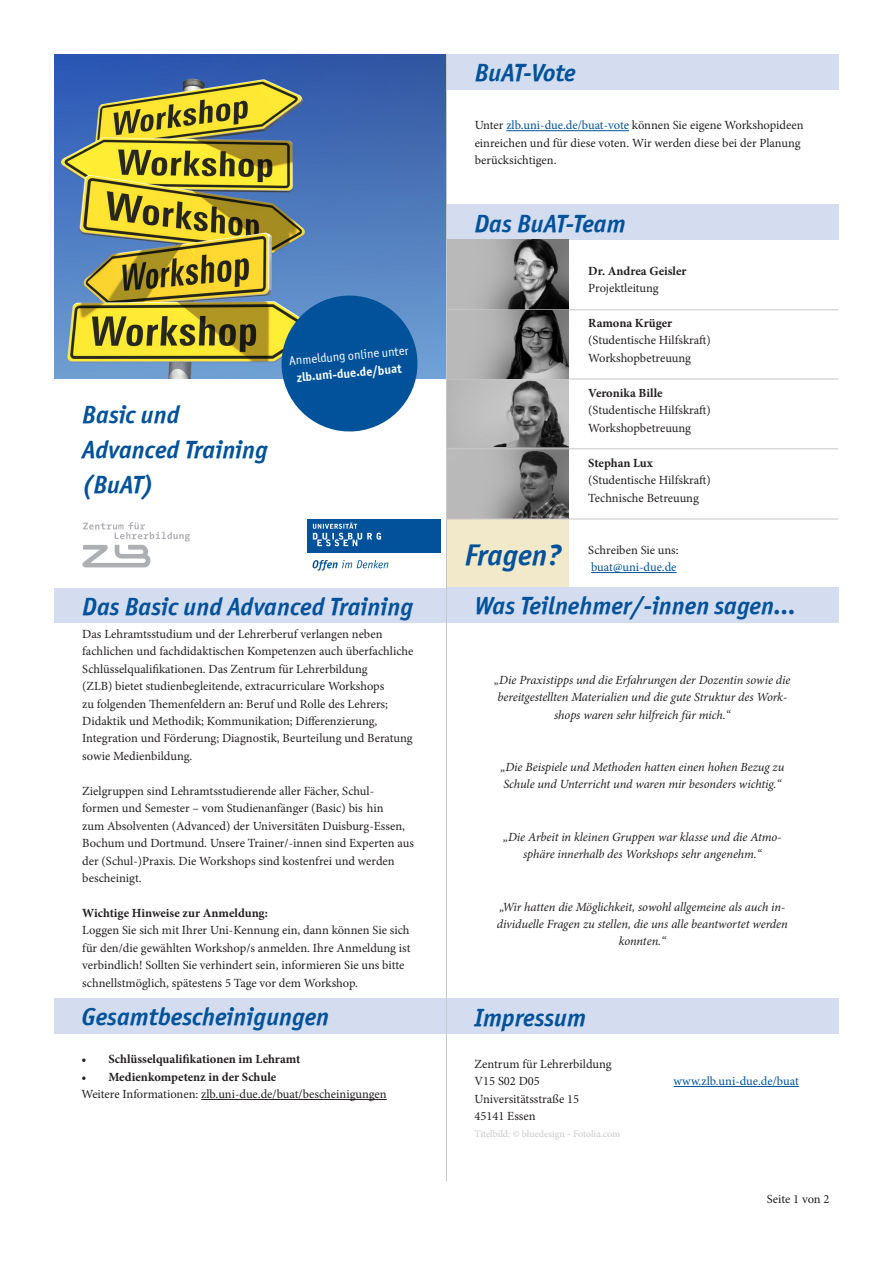
<style>
.page{position:relative;width:893px;height:1263px;background:#fff}
.page>*{position:absolute;margin:0;border:0;box-sizing:border-box;transform-origin:0 0}
.t1{font:italic 29.85px "Officina Sans ITCTT Bold";letter-spacing:-.01em;color:#01529a}
.t2{font:italic 24.9px "Officina Sans ITCTT Bold";color:#01529a}
.t3{font:12.45px/17.4px "Minion Pro";color:#231f20}
.t4{font:italic 12.45px/17.4px "Minion Pro";letter-spacing:-.005em;color:#231f20;text-align:center}
.t5{font:700 12.45px "Minion Pro";color:#231f20}
.t6{font:12.45px "Minion Pro";color:#01529a}
.t7{font:12.45px "Officina Sans ITCTT Book";color:#fff}
.t8{font:12.45px "Officina Sans ITCTT Bold";color:#fff}
.t9{font:9.9px "Minion Pro";letter-spacing:-.005em;color:#c7c8ca}
.s1{color:#01529a}
</style>
<div class="page">
<img style="left:54px;top:54px;width:392px;height:325px">
<div style="left:54px;top:588px;width:392px;height:35px;background:#d4ddef"></div>
<div style="left:446px;top:54px;width:393px;height:35px;background:#d4ddef"></div>
<svg style="left:279px;top:293px;width:141px;height:139px;background:#3071a9"></svg>
<svg style="left:313px;top:560px;width:75px;height:10px"></svg>
<div style="left:308px;top:519px;width:133px;height:33px;background:#01529a"></div>
<svg style="left:313px;top:523px;width:68px;height:23px"></svg>
<svg style="left:82px;top:522px;width:108px;height:45px"></svg>
<hr style="left:506px;top:130px;width:123px;height:1px;background:#01529a">
<img style="left:447px;top:240px;width:122px;height:278px">
<div style="left:446px;top:205px;width:392px;height:35px;background:#d4ddef"></div>
<hr style="left:591px;top:572px;width:86px;height:1px;background:#01529a">
<div style="left:446px;top:518px;width:123px;height:69px;background:#f2e8ca"></div>
<div style="left:446px;top:588px;width:392px;height:35px;background:#d4ddef"></div>
<hr style="left:446px;top:519px;width:392px;height:1px;background:#c7c8ca">
<hr style="left:446px;top:448px;width:392px;height:1px;background:#c7c8ca">
<hr style="left:446px;top:379px;width:392px;height:1px;background:#c7c8ca">
<hr style="left:446px;top:309px;width:392px;height:1px;background:#c7c8ca">
<div style="left:446px;top:998px;width:392px;height:35px;background:#d4ddef"></div>
<hr style="left:674px;top:1086px;width:125px;height:1px;background:#01529a">
<div style="left:54px;top:998px;width:392px;height:35px;background:#d4ddef"></div>
<hr style="left:201px;top:1099px;width:186px;height:1px;background:#231f20">
<hr style="left:446px;top:54px;width:1px;height:1127px;background:#c7c8ca">
<p class="t2" style="left:82px;top:400px;width:99px">Basic und</p>
<p class="t2" style="left:82px;top:435px;width:187px">Advanced Training</p>
<p class="t2" style="left:82px;top:470px;width:73px">(BuAT)</p>
<p class="t7" style="left:289px;top:353px;width:121px;rotate:-5deg">Anmeldung online unter</p>
<p class="t8" style="left:296px;top:370px;width:107px;rotate:-5deg">zlb.uni-due.de/buat</p>
<p class="t2" style="left:82px;top:591px;width:332px">Das Basic und Advanced Training</p>
<p class="t3" style="left:82px;top:625px;width:333px">Das Lehramtsstudium und der Lehrerberuf verlangen neben fachlichen und fachdidaktischen Kompetenzen auch überfachliche Schlüsselqualifikationen. Das Zentrum für Lehrerbildung<br>(ZLB) bietet studienbegleitende, extracurriculare Workshops<br>zu folgenden Themenfeldern an: Beruf und Rolle des Lehrers; Didaktik und Methodik; Kommunikation; Differenzierung, Integration und Förderung; Diagnostik, Beurteilung und Beratung sowie Medienbildung.</p>
<p class="t3" style="left:82px;top:782px;width:333px">Zielgruppen sind Lehramtsstudierende aller Fächer, Schul&shy;formen und Semester – vom Studienanfänger (Basic) bis hin<br>zum Absolventen (Advanced) der Universitäten Duisburg-Essen, Bochum und Dortmund. Unsere Trainer/-innen sind Experten aus der (Schul-)Praxis. Die Workshops sind kostenfrei und werden bescheinigt.</p>
<p class="t5" style="left:82px;top:904px;width:187px">Wichtige Hinweise zur Anmeldung:</p>
<p class="t3" style="left:82px;top:922px;width:330px">Loggen Sie sich mit Ihrer Uni-Kennung ein, dann können Sie sich für den/die gewählten Workshop/s anmelden. Ihre Anmeldung ist verbindlich! Sollten Sie verhindert sein, informieren Sie uns bitte schnellstmöglich, spätestens 5 Tage vor dem Workshop.</p>
<p class="t2" style="left:81px;top:1002px;width:249px">Gesamtbescheinigungen</p>
<p class="t5" style="left:81px;top:1050px;width:220px">• Schlüsselqualifikationen im Lehramt</p>
<p class="t5" style="left:81px;top:1068px;width:196px">• Medienkompetenz in der Schule</p>
<p class="t3" style="left:81px;top:1085px;width:307px">Weitere Informationen: zlb.uni-due.de/buat/bescheinigungen</p>
<p class="t2" style="left:475px;top:58px;width:103px">BuAT-Vote</p>
<p class="t3" style="left:475px;top:117px;width:330px">Unter <span class="s1">zlb.uni-due.de/buat-vote</span> können Sie eigene Workshopideen einreichen und für diese voten. Wir werden diese bei der Planung berücksichtigen.</p>
<p class="t2" style="left:474px;top:208px;width:153px">Das BuAT-Team</p>
<p class="t5" style="left:588px;top:262px;width:100px">Dr. Andrea Geisler</p>
<p class="t3" style="left:588px;top:279px;width:72px">Projektleitung</p>
<p class="t5" style="left:588px;top:314px;width:86px">Ramona Krüger</p>
<p class="t3" style="left:588px;top:332px;width:124px">(Studentische Hilfskraft)</p>
<p class="t3" style="left:588px;top:349px;width:104px">Workshopbetreuung</p>
<p class="t5" style="left:588px;top:384px;width:76px">Veronika Bille</p>
<p class="t3" style="left:588px;top:402px;width:124px">(Studentische Hilfskraft)</p>
<p class="t3" style="left:588px;top:419px;width:104px">Workshopbetreuung</p>
<p class="t5" style="left:588px;top:454px;width:66px">Stephan Lux</p>
<p class="t3" style="left:588px;top:471px;width:124px">(Studentische Hilfskraft)</p>
<p class="t3" style="left:588px;top:489px;width:112px">Technische Betreuung</p>
<p class="t1" style="left:465px;top:536px;width:98px">Fragen?</p>
<p class="t3" style="left:588px;top:541px;width:92px">Schreiben Sie uns:</p>
<p class="t6" style="left:591px;top:559px;width:87px">buat@uni-due.de</p>
<p class="t2" style="left:475px;top:591px;width:323px">Was Teilnehmer/-innen sagen...</p>
<p class="t4" style="left:494px;top:671px;width:298px">„Die Praxistipps und die Erfahrungen der Dozentin sowie die bereitgestellten Materialien und die gute Struktur des Work&shy;shops waren sehr hilfreich für mich.“</p>
<p class="t4" style="left:500px;top:758px;width:286px;text-align:left">„Die Beispiele und Methoden hatten einen hohen Bezug zu<br>Schule und Unterricht und waren mir besonders wichtig.“</p>
<p class="t4" style="left:503px;top:828px;width:280px">„Die Arbeit in kleinen Gruppen war klasse und die Atmo&shy;sphäre innerhalb des Workshops sehr angenehm.“</p>
<p class="t4" style="left:497px;top:898px;width:293px">„Wir hatten die Möglichkeit, sowohl allgemeine als auch in&shy;dividuelle Fragen zu stellen, die uns alle beantwortet werden konnten.“</p>
<p class="t2" style="left:474px;top:1002px;width:113px">Impressum</p>
<p class="t3" style="left:474px;top:1055px;width:139px">Zentrum für Lehrerbildung</p>
<p class="t3" style="left:474px;top:1072px;width:67px">V15 S02 D05</p>
<p class="t3" style="left:474px;top:1090px;width:106px">Universitätsstraße 15</p>
<p class="t3" style="left:474px;top:1107px;width:63px">45141 Essen</p>
<p class="t9" style="left:474px;top:1128px;width:147px">Titelbild: © bluedesign - Fotolia.com</p>
<p class="t6" style="left:674px;top:1073px;width:127px">www.zlb.uni-due.de/buat</p>
<p class="t3" style="left:767px;top:1190px;width:64px">Seite 1 von 2</p>
</div>
